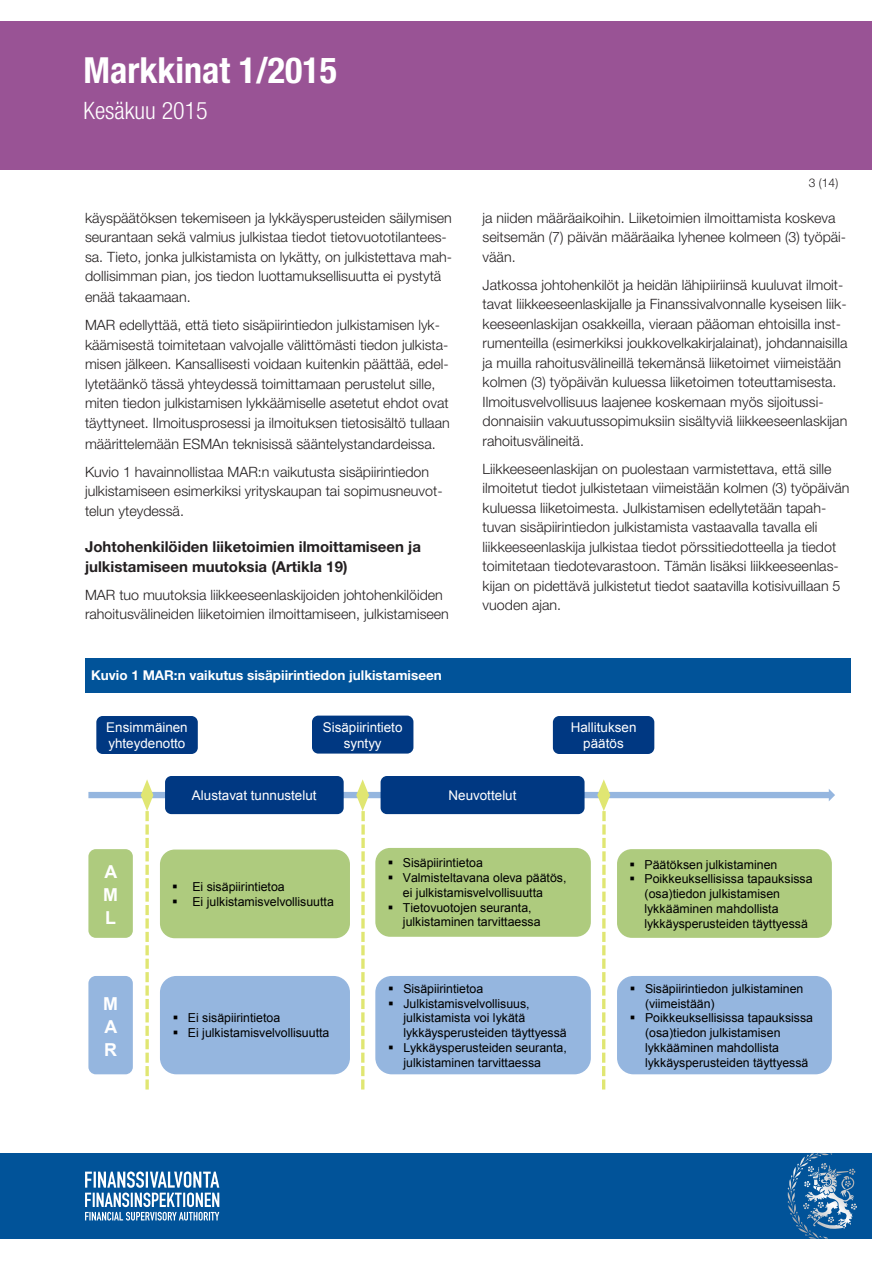
<style>
.page{position:relative;width:893px;height:1263px;background:#fff}
.page>*{position:absolute;margin:0;border:0;box-sizing:border-box;transform-origin:0 0}
.t1{font:700 condensed 36px "Helvetica Neue LT Std";color:#fff}
.t2{font:300 condensed 24px "Helvetica Neue LT Std";color:#fff}
.t3{font:700 17.85px/23.1px "Arial";color:#fff;text-align:justify}
.t4{font:700 15px/19.5px "Helvetica Neue LT Std";color:#231f20}
.t5{font:300 14.25px/19.5px "Helvetica Neue LT Std";color:#231f20}
.t6{font:700 13.5px "Helvetica Neue LT Std";color:#fff}
.t7{font:13.35px/16px "Arial";color:#fff;text-align:center}
.t8{font:12.3px/14.7px "Arial";color:#000}
.t9{font:300 12px "Helvetica Neue LT Std";color:#231f20}
</style>
<div class="page">
<div style="left:0;top:21px;width:872px;height:149px;background:#995395"></div>
<div style="left:0;top:1153px;width:872px;height:85px;background:#015399"></div>
<svg style="left:800px;top:1153px;width:32px;height:13px"></svg>
<svg style="left:85px;top:1171px;width:134px;height:49px"></svg>
<div style="left:85px;top:659px;width:765px;height:34px;background:#015399"></div>
<div style="left:96px;top:716px;width:102px;height:38px;background:#003882;border-radius:6px"></div>
<div style="left:165px;top:776px;width:179px;height:38px;background:#003882;border-radius:6px"></div>
<div style="left:312px;top:716px;width:101px;height:37px;background:#003882;border-radius:6px"></div>
<div style="left:381px;top:776px;width:204px;height:38px;background:#003882;border-radius:6px"></div>
<div style="left:553px;top:716px;width:101px;height:38px;background:#003882;border-radius:6px"></div>
<svg style="left:88px;top:779px;width:747px;height:311px"></svg>
<div style="left:160px;top:849px;width:190px;height:89px;background:#aecb7e;border-radius:15px"></div>
<div style="left:160px;top:976px;width:190px;height:98px;background:#95b6df;border-radius:16px"></div>
<div style="left:375px;top:976px;width:216px;height:98px;background:#95b6df;border-radius:16px"></div>
<div style="left:375px;top:848px;width:216px;height:89px;background:#aecb7e;border-radius:15px"></div>
<div style="left:617px;top:849px;width:215px;height:89px;background:#aecb7e;border-radius:15px"></div>
<div style="left:617px;top:976px;width:215px;height:98px;background:#95b6df;border-radius:16px"></div>
<h1 class="t1" style="left:84px;top:49px;width:255px">Markkinat 1/2015</h1>
<h2 class="t2" style="left:84px;top:97px;width:126px">Kesäkuu 2015</h2>
<p class="t5" style="left:85px;top:208px;width:368px">käyspäätöksen tekemiseen ja lykkäysperusteiden säilymisen seurantaan sekä valmius julkistaa tiedot tietovuototilantees&shy;sa. Tieto, jonka julkistamista on lykätty, on julkistettava mah&shy;dollisimman pian, jos tiedon luottamuksellisuutta ei pystytä</p>
<p class="t5" style="left:85px;top:283px;width:356px;line-height:28px">enää takaamaan.<br>MAR edellyttää, että tieto sisäpiirintiedon julkistamisen lyk-</p>
<p class="t5" style="left:85px;top:335px;width:366px">käämisestä toimitetaan valvojalle välittömästi tiedon julkista&shy;misen jälkeen. Kansallisesti voidaan kuitenkin päättää, edel&shy;lytetäänkö tässä yhteydessä toimittamaan perustelut sille, miten tiedon julkistamisen lykkäämiselle asetetut ehdot ovat täyttyneet. Ilmoitusprosessi ja ilmoituksen tietosisältö tullaan</p>
<p class="t5" style="left:85px;top:429px;width:352px;line-height:28px">määrittelemään ESMAn teknisissä sääntelystandardeissa.<br>Kuvio 1 havainnollistaa MAR:n vaikutusta sisäpiirintiedon</p>
<p class="t5" style="left:85px;top:481px;width:359px">julkistamiseen esimerkiksi yrityskaupan tai sopimusneuvot&shy;telun yteydessä.</p>
<p class="t4" style="left:85px;top:537px;width:337px">Johtohenkilöiden liiketoimien ilmoittamiseen ja julkistamiseen muutoksia (Artikla 19)</p>
<p class="t5" style="left:85px;top:585px;width:365px">MAR tuo muutoksia liikkeeseenlaskijoiden johtohenkilöiden rahoitusvälineiden liiketoimien ilmoittamiseen, julkistamiseen</p>
<p class="t6" style="left:91px;top:667px;width:352px">Kuvio 1 MAR:n vaikutus sisäpiirintiedon julkistamiseen</p>
<p class="t7" style="left:106px;top:719px;width:83px;text-align:left">Ensimmäinen yhteydenotto</p>
<p class="t7" style="left:323px;top:719px;width:81px">Sisäpiirintieto syntyy</p>
<p class="t9" style="left:809px;top:176px;width:31px">3 (14)</p>
<p class="t5" style="left:483px;top:208px;width:365px">ja niiden määräaikoihin. Liiketoimien ilmoittamista koskeva seitsemän (7) päivän määräaika lyhenee kolmeen (3) työpäi&shy;vään.</p>
<p class="t5" style="left:483px;top:275px;width:366px">Jatkossa johtohenkilöt ja heidän lähipiiriinsä kuuluvat ilmoit&shy;tavat liikkeeseenlaskijalle ja Finanssivalvonnalle kyseisen liik&shy;keeseenlaskijan osakkeilla, vieraan pääoman ehtoisilla inst&shy;rumenteilla (esimerkiksi joukkovelkakirjalainat), johdannaisilla ja muilla rahoitusvälineillä tekemänsä liiketoimet viimeistään kolmen (3) työpäivän kuluessa liiketoimen toteuttamisesta.<br>Ilmoitusvelvollisuus laajenee koskemaan myös sijoitussi&shy;donnaisiin vakuutussopimuksiin sisältyviä liikkeeseenlaskijan rahoitusvälineitä.</p>
<p class="t5" style="left:483px;top:459px;width:368px">Liikkeeseenlaskijan on puolestaan varmistettava, että sille ilmoitetut tiedot julkistetaan viimeistään kolmen (3) työpäivän kuluessa liiketoimesta. Julkistamisen edellytetään tapah&shy;tuvan sisäpiirintiedon julkistamista vastaavalla tavalla eli liikkeeseenlaskija julkistaa tiedot pörssitiedotteella ja tiedot toimitetaan tiedotevarastoon. Tämän lisäksi liikkeeseenlas&shy;kijan on pidettävä julkistetut tiedot saatavilla kotisivuillaan 5 vuoden ajan.</p>
<p class="t7" style="left:571px;top:719px;width:67px">Hallituksen päätös</p>
<p class="t3" style="left:103px;top:861px;width:16px">A M L</p>
<p class="t3" style="left:103px;top:992px;width:16px">M A R</p>
<p class="t7" style="left:192px;top:787px;width:126px">Alustavat tunnustelut</p>
<p class="t8" style="left:172px;top:879px;width:114px">▪ Ei sisäpiirintietoa</p>
<p class="t8" style="left:172px;top:894px;width:163px">▪ Ei julkistamisvelvollisuutta</p>
<p class="t8" style="left:173px;top:1011px;width:109px">▪ Ei sisäpiirintietoa</p>
<p class="t8" style="left:173px;top:1025px;width:158px">▪ Ei julkistamisvelvollisuutta</p>
<p class="t7" style="left:449px;top:787px;width:70px">Neuvottelut</p>
<p class="t8" style="left:388px;top:856px;width:97px">▪ Sisäpiirintietoa</p>
<p class="t8" style="left:403px;top:870px;width:165px;text-indent:-15px">▪ Valmisteltavana oleva päätös, ei julkistamisvelvollisuutta</p>
<p class="t8" style="left:403px;top:900px;width:139px;text-indent:-15px">▪ Tietovuotojen seuranta, julkistaminen tarvittaessa</p>
<p class="t8" style="left:388px;top:981px;width:97px">▪ Sisäpiirintietoa</p>
<p class="t8" style="left:403px;top:996px;width:165px;text-indent:-15px">▪ Julkistamisvelvollisuus, julkistamista voi lykätä lykkäysperusteiden täyttyessä</p>
<p class="t8" style="left:403px;top:1040px;width:165px;text-indent:-15px">▪ Lykkäysperusteiden seuranta, julkistaminen tarvittaessa</p>
<p class="t8" style="left:629px;top:857px;width:149px">▪ Päätöksen julkistaminen</p>
<p class="t8" style="left:644px;top:872px;width:170px;text-indent:-15px">▪ Poikkeuksellisissa tapauksissa (osa)tiedon julkistamisen lykkääminen mahdollista lykkäysperusteiden täyttyessä</p>
<p class="t8" style="left:645px;top:981px;width:160px;text-indent:-15px">▪ Sisäpiirintiedon julkistaminen (viimeistään)</p>
<p class="t8" style="left:645px;top:1011px;width:170px;text-indent:-15px">▪ Poikkeuksellisissa tapauksissa (osa)tiedon julkistamisen lykkääminen mahdollista lykkäysperusteiden täyttyessä</p>
</div>
